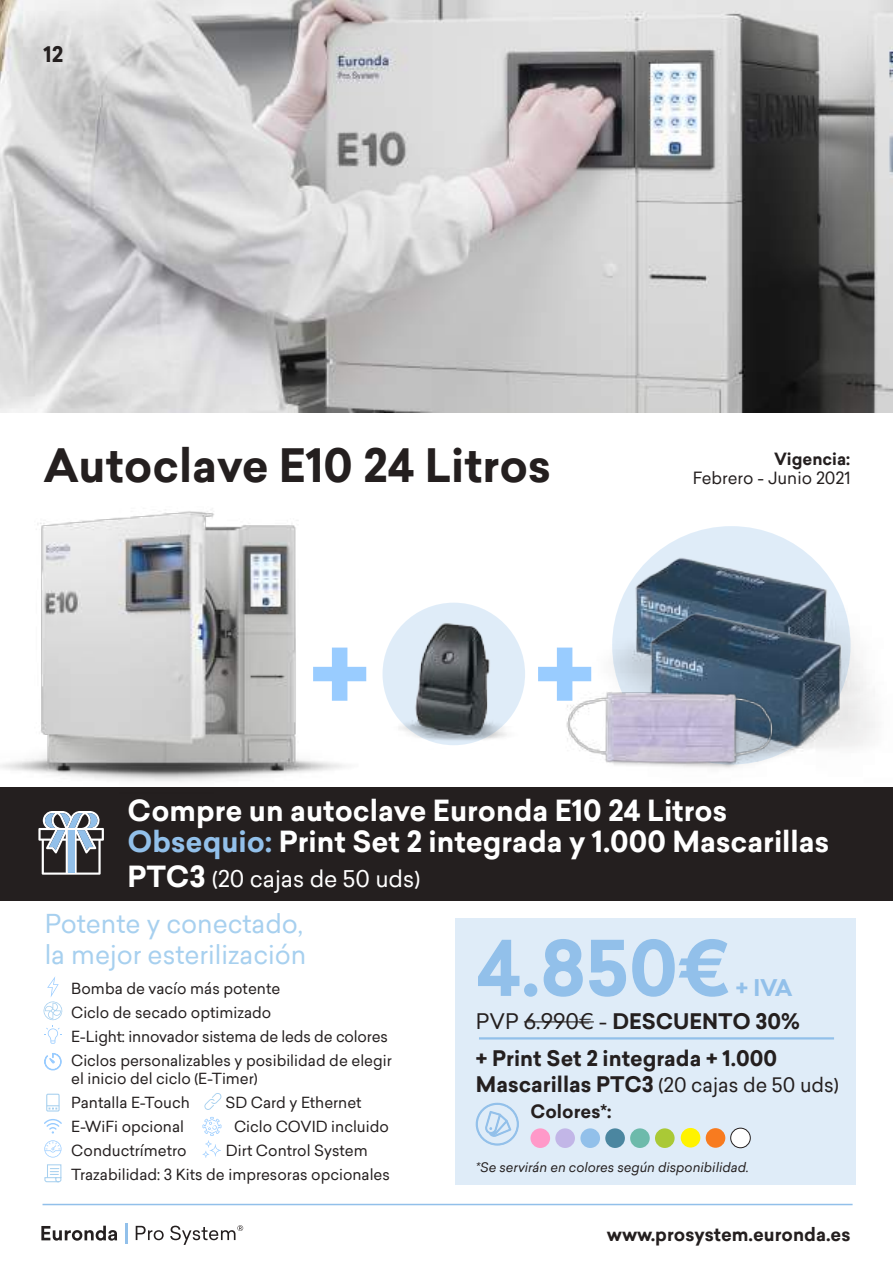
<style>
.page{position:relative;width:893px;height:1263px;background:#fff}
.page>*{position:absolute;margin:0;border:0;box-sizing:border-box;transform-origin:0 0}
.t1{font:700 109.35px "Sailec";color:#9cf}
.t2{font:700 75px "Sailec";color:#92c0ea}
.t3{font:700 45px "Sailec";color:#241f1f}
.t4{font:700 28.5px/31.5px "Sailec";color:#fff}
.t5{font:25.5px/30.6px "Sailec";color:#a7d0ef}
.t6{font:22.5px "Sailec";color:#fff}
.t7{font:700 22.5px "Sailec";color:#92c0ea}
.t8{font:700 21px/37.5px "Sailec";color:#241f1f}
.t9{font:19.5px "Sailec";color:#241f1f}
.t10{font:700 18px "Sailec";color:#241f1f}
.t11{font:16.5px "Sailec";color:#241f1f}
.t12{font:700 16.5px "Sailec";color:#241f1f}
.t13{font:15px/24px "Sailec";color:#241f1f}
.t14{font:italic 12.9px "Sailec";color:#241f1f}
.s1{color:#92c0ea}
.s2{font-weight:700;font-size:28.5px}
.s3{font-weight:400}
.s4{font-weight:700;font-size:21px}
</style>
<div class="page">
<hr style="left:43px;top:1204px;width:810px;height:1px;background:#92c0ea">
<hr style="left:125px;top:1224px;width:2px;height:20px;background:#92c0ea">
<svg style="left:41px;top:1226px;width:76px;height:15px"></svg>
<svg style="left:136px;top:1226px;width:28px;height:14px"></svg>
<svg style="left:170px;top:1225px;width:73px;height:20px"></svg>
<img style="left:0;top:0;width:893px;height:412px">
<div style="left:0;top:787px;width:893px;height:113px;background:#241f1f"></div>
<svg style="left:39px;top:817px;width:65px;height:58px"></svg>
<div style="left:68px;top:830px;width:6px;height:42px;background:#92c0ea"></div>
<div style="left:455px;top:918px;width:401px;height:266px;background:#dfecf8"></div>
<hr style="left:524px;top:1021px;width:70px;height:1px;background:#241f1f">
<div style="left:46px;top:1094px;width:14px;height:17px;border:1px solid #a7d0ef"></div>
<svg style="left:47px;top:1105px;width:12px;height:4px"></svg>
<svg style="left:44px;top:1053px;width:18px;height:17px"></svg>
<svg style="left:204px;top:1093px;width:18px;height:17px"></svg>
<svg style="left:44px;top:1119px;width:18px;height:14px"></svg>
<svg style="left:44px;top:1164px;width:18px;height:19px"></svg>
<svg style="left:44px;top:1140px;width:17px;height:17px"></svg>
<svg style="left:202px;top:1117px;width:19px;height:41px"></svg>
<svg style="left:43px;top:977px;width:20px;height:67px"></svg>
<div style="left:612px;top:526px;width:239px;height:238px;background:#dfecf8;border-radius:50%"></div>
<div style="left:382px;top:603px;width:143px;height:142px;background:#dfecf8;border-radius:50%"></div>
<img style="left:638px;top:543px;width:189px;height:31px">
<img style="left:615px;top:574px;width:260px;height:174px">
<img style="left:520px;top:619px;width:313px;height:149px">
<svg style="left:476px;top:1103px;width:43px;height:42px"></svg>
<div style="left:555px;top:1128px;width:20px;height:20px;background:#c2b6e7;border-radius:50%"></div>
<div style="left:530px;top:1128px;width:20px;height:20px;background:#ff99c9;border-radius:50%"></div>
<div style="left:706px;top:1128px;width:19px;height:20px;background:#f87b1f;border-radius:50%"></div>
<div style="left:580px;top:1128px;width:20px;height:20px;background:#92c0ea;border-radius:50%"></div>
<div style="left:731px;top:1128px;width:19px;height:20px;background:#fff;border-radius:50%"></div>
<div style="left:730px;top:1128px;width:20px;height:20px;border:1px solid #241f1f;border-radius:50%"></div>
<div style="left:605px;top:1128px;width:20px;height:20px;background:#4b86a0;border-radius:50%"></div>
<div style="left:630px;top:1128px;width:20px;height:20px;background:#6dbaab;border-radius:50%"></div>
<div style="left:655px;top:1128px;width:20px;height:20px;background:#aac936;border-radius:50%"></div>
<div style="left:681px;top:1128px;width:19px;height:19px;background:#fff300;border-radius:50%"></div>
<img style="left:0;top:511px;width:388px;height:306px">
<img style="left:388px;top:619px;width:132px;height:126px">
<hr style="left:479px;top:1037px;width:355px;height:2px;background:#92c0ea">
<h3 class="t8" style="left:43px;top:36px;width:21px">12</h3>
<h3 class="t3" style="left:43px;top:433px;width:509px">Autoclave E10 24 Litros</h3>
<h1 class="t1" style="left:310px;top:596px;width:61px">+</h1>
<h1 class="t1" style="left:535px;top:596px;width:61px">+</h1>
<p class="t12" style="left:774px;top:447px;width:78px">Vigencia:</p>
<p class="t11" style="left:693px;top:467px;width:159px">Febrero - Junio 2021</p>
<h3 class="t4" style="left:128px;top:795px;width:703px">Compre un autoclave Euronda E10 24 Litros<br><span class="s1">Obsequio:</span> Print Set 2 integrada y 1.000 Mascarillas</h3>
<h3 class="t6" style="left:128px;top:863px;width:294px"><span class="s2">PTC3</span> (20 cajas de 50 uds)</h3>
<h3 class="t5" style="left:45px;top:908px;width:263px">Potente y conectado, la mejor esterilización</h3>
<p class="t13" style="left:71px;top:976px;width:322px">Bomba de vacío más potente<br>Ciclo de secado optimizado<br>E-Light: innovador sistema de leds de colores Ciclos personalizables y posibilidad de elegir</p>
<p class="t13" style="left:71px;top:1066px;width:188px">el inicio del ciclo (E-Timer)<br>Pantalla E-Touch</p>
<p class="t13" style="left:226px;top:1090px;width:138px">SD Card y Ethernet</p>
<p class="t13" style="left:71px;top:1114px;width:114px">E-WiFi opcional</p>
<p class="t13" style="left:234px;top:1114px;width:156px">Ciclo COVID incluido</p>
<p class="t13" style="left:71px;top:1138px;width:117px">Conductrímetro</p>
<p class="t13" style="left:71px;top:1138px;width:320px;text-indent:155px">Dirt Control System<br>Trazabilidad: 3 Kits de impresoras opcionales</p>
<h2 class="t2" style="left:476px;top:915px;width:256px">4.850€</h2>
<h3 class="t7" style="left:736px;top:971px;width:58px">+ IVA</h3>
<h3 class="t8" style="left:476px;top:1003px;width:325px"><span class="s3">PVP 6.990€ -</span> DESCUENTO 30% + Print Set 2 integrada + 1.000</h3>
<h3 class="t9" style="left:476px;top:1071px;width:364px"><span class="s4">Mascarillas PTC3</span> (20 cajas de 50 uds)</h3>
<p class="t10" style="left:530px;top:1098px;width:83px">Colores*:</p>
<p class="t14" style="left:476px;top:1158px;width:274px">*Se servirán en colores según disponibilidad.</p>
<p class="t10" style="left:607px;top:1221px;width:245px">www.prosystem.euronda.es</p>
</div>
